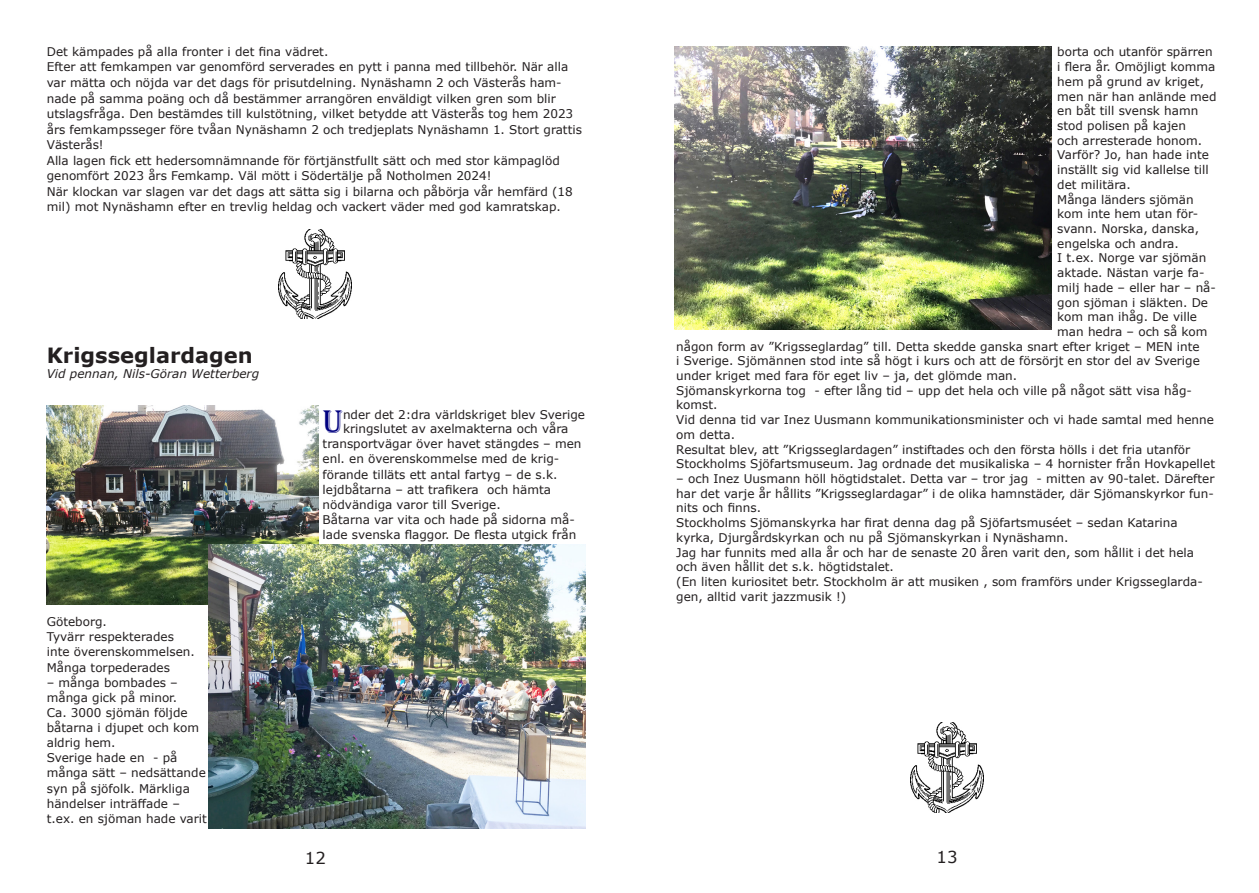
<style>
.page{position:relative;width:1259px;height:893px;background:#fff}
.page>*{position:absolute;margin:0;border:0;box-sizing:border-box;transform-origin:0 0}
.Oformaterad_text{font:33.6px "Algerian";color:#000080}
.Oformaterad_text-2{font:700 21px "Verdana";color:#231f20}
.Brödtext{font:16.5px "Verdana";color:#231f20}
.Oformaterad_text-3{font:12px/14.7px "Verdana";color:#231f20}
.Oformaterad_text-4{font:italic 12px "Verdana";color:#231f20}
</style>
<div class="page">
<img style="left:278px;top:230px;width:73px;height:89px">
<img style="left:47px;top:406px;width:271px;height:199px">
<img style="left:911px;top:723px;width:73px;height:89px">
<img style="left:208px;top:545px;width:378px;height:283px">
<img style="left:674px;top:46px;width:378px;height:284px">
<svg style="left:312px;top:407px;width:7px;height:30px"></svg>
<p class="Oformaterad_text-3" style="left:47px;top:44px;width:283px">Det kämpades på alla fronter i det fina vädret.</p>
<p class="Oformaterad_text-3" style="left:47px;top:59px;width:537px;line-height:15.5px">Efter att femkampen var genomförd serverades en pytt i panna med tillbehör. När alla var mätta och nöjda var det dags för prisutdelning. Nynäshamn 2 och Västerås ham&shy;nade på samma poäng och då bestämmer arrangören enväldigt vilken gren som blir utslagsfråga. Den bestämdes till kulstötning, vilket betydde att Västerås tog hem 2023 års femkampsseger före tvåan Nynäshamn 2 och tredjeplats Nynäshamn 1. Stort grattis Västerås!</p>
<p class="Oformaterad_text-3" style="left:47px;top:152px;width:514px;line-height:15.5px">Alla lagen fick ett hedersomnämnande för förtjänstfullt sätt och med stor kämpaglöd genomfört 2023 års Femkamp. Väl mött i Södertälje på Notholmen 2024!</p>
<p class="Oformaterad_text-3" style="left:47px;top:183px;width:527px;line-height:15.5px">När klockan var slagen var det dags att sätta sig i bilarna och påbörja vår hemfärd (18 mil) mot Nynäshamn efter en trevlig heldag och vackert väder med god kamratskap.</p>
<p class="Oformaterad_text-2" style="left:47px;top:340px;width:207px">Krigsseglardagen</p>
<p class="Oformaterad_text-4" style="left:47px;top:365px;width:214px">Vid pennan, Nils-Göran Wetterberg</p>
<p class="Oformaterad_text-3" style="left:47px;top:614px;width:62px">Göteborg.</p>
<p class="Oformaterad_text-3" style="left:47px;top:629px;width:149px;line-height:15.1px">Tyvärr respekterades inte överenskommelsen.<br>Många torpederades</p>
<p class="Oformaterad_text-3" style="left:47px;top:675px;width:133px;line-height:15.1px">– många bombades – många gick på minor.</p>
<p class="Oformaterad_text-3" style="left:47px;top:705px;width:154px;line-height:15.1px">Ca. 3000 sjömän följde båtarna i djupet och kom aldrig hem.</p>
<p class="Oformaterad_text-3" style="left:47px;top:750px;width:162px;line-height:15.1px">Sverige hade en - på många sätt – nedsättande syn på sjöfolk. Märkliga händelser inträffade – t.ex. en sjöman hade varit</p>
<p class="Oformaterad_text" style="left:323px;top:403px;width:22px">U</p>
<p class="Oformaterad_text-3" style="left:343px;top:407px;width:244px">nder det 2:dra världskriget blev Sverige</p>
<p class="Oformaterad_text-3" style="left:343px;top:421px;width:227px">kringslutet av axelmakterna och våra</p>
<p class="Oformaterad_text-3" style="left:323px;top:436px;width:260px">transportvägar över havet stängdes – men</p>
<p class="Oformaterad_text-3" style="left:323px;top:452px;width:238px">enl. en överenskommelse med de krig-</p>
<p class="Oformaterad_text-3" style="left:323px;top:467px;width:236px">förande tilläts ett antal fartyg – de s.k.</p>
<p class="Oformaterad_text-3" style="left:323px;top:482px;width:230px">lejdbåtarna – att trafikera och hämta</p>
<p class="Oformaterad_text-3" style="left:323px;top:497px;width:180px">nödvändiga varor till Sverige.</p>
<p class="Oformaterad_text-3" style="left:323px;top:512px;width:255px;line-height:15.1px">Båtarna var vita och hade på sidorna må&shy;lade svenska flaggor. De flesta utgick från</p>
<p class="Oformaterad_text-3" style="left:1057px;top:45px;width:161px">borta och utanför spärren i flera år. Omöjligt komma hem på grund av kriget, men när han anlände med en båt till svensk hamn stod polisen på kajen<br>och arresterade honom.<br>Varför? Jo, han hade inte inställt sig vid kallelse till det militära.</p>
<p class="Oformaterad_text-3" style="left:1057px;top:192px;width:143px">Många länders sjömän kom inte hem utan för&shy;svann. Norska, danska, engelska och andra.</p>
<p class="Oformaterad_text-3" style="left:1057px;top:251px;width:150px">I t.ex. Norge var sjömän</p>
<p class="Oformaterad_text-3" style="left:1057px;top:265px;width:149px">aktade. Nästan varje fa-</p>
<p class="Oformaterad_text-3" style="left:1057px;top:280px;width:160px">milj hade – eller har – nå-</p>
<p class="Oformaterad_text-3" style="left:1057px;top:295px;width:152px">gon sjöman i släkten. De</p>
<p class="Oformaterad_text-3" style="left:1057px;top:309px;width:141px">kom man ihåg. De ville</p>
<p class="Oformaterad_text-3" style="left:1057px;top:324px;width:152px">man hedra – och så kom</p>
<p class="Oformaterad_text-3" style="left:676px;top:339px;width:525px">någon form av ”Krigsseglardag” till. Detta skedde ganska snart efter kriget – MEN inte</p>
<p class="Oformaterad_text-3" style="left:676px;top:353px;width:525px">i Sverige. Sjömännen stod inte så högt i kurs och att de försörjt en stor del av Sverige</p>
<p class="Oformaterad_text-3" style="left:676px;top:368px;width:342px">under kriget med fara för eget liv – ja, det glömde man.</p>
<p class="Oformaterad_text-3" style="left:676px;top:383px;width:517px">Sjömanskyrkorna tog - efter lång tid – upp det hela och ville på något sätt visa håg&shy;komst.</p>
<p class="Oformaterad_text-3" style="left:676px;top:412px;width:539px">Vid denna tid var Inez Uusmann kommunikationsminister och vi hade samtal med henne om detta.</p>
<p class="Oformaterad_text-3" style="left:676px;top:442px;width:540px">Resultat blev, att ”Krigsseglardagen” instiftades och den första hölls i det fria utanför<br>Stockholms Sjöfartsmuseum. Jag ordnade det musikaliska – 4 hornister från Hovkapellet</p>
<p class="Oformaterad_text-3" style="left:676px;top:471px;width:540px;text-align:justify">– och Inez Uusmann höll högtidstalet. Detta var – tror jag - mitten av 90-talet. Därefter har det varje år hållits ”Krigsseglardagar” i de olika hamnstäder, där Sjömanskyrkor fun&shy;nits och finns.</p>
<p class="Oformaterad_text-3" style="left:676px;top:515px;width:503px">Stockholms Sjömanskyrka har firat denna dag på Sjöfartsmuséet – sedan Katarina kyrka, Djurgårdskyrkan och nu på Sjömanskyrkan i Nynäshamn.</p>
<p class="Oformaterad_text-3" style="left:676px;top:545px;width:519px">Jag har funnits med alla år och har de senaste 20 åren varit den, som hållit i det hela och även hållit det s.k. högtidstalet.</p>
<p class="Oformaterad_text-3" style="left:676px;top:574px;width:528px">(En liten kuriositet betr. Stockholm är att musiken , som framförs under Krigsseglarda&shy;gen, alltid varit jazzmusik !)</p>
<p class="Brödtext" style="left:305px;top:846px;width:22px">12</p>
<p class="Brödtext" style="left:936px;top:846px;width:22px">13</p>
</div>
